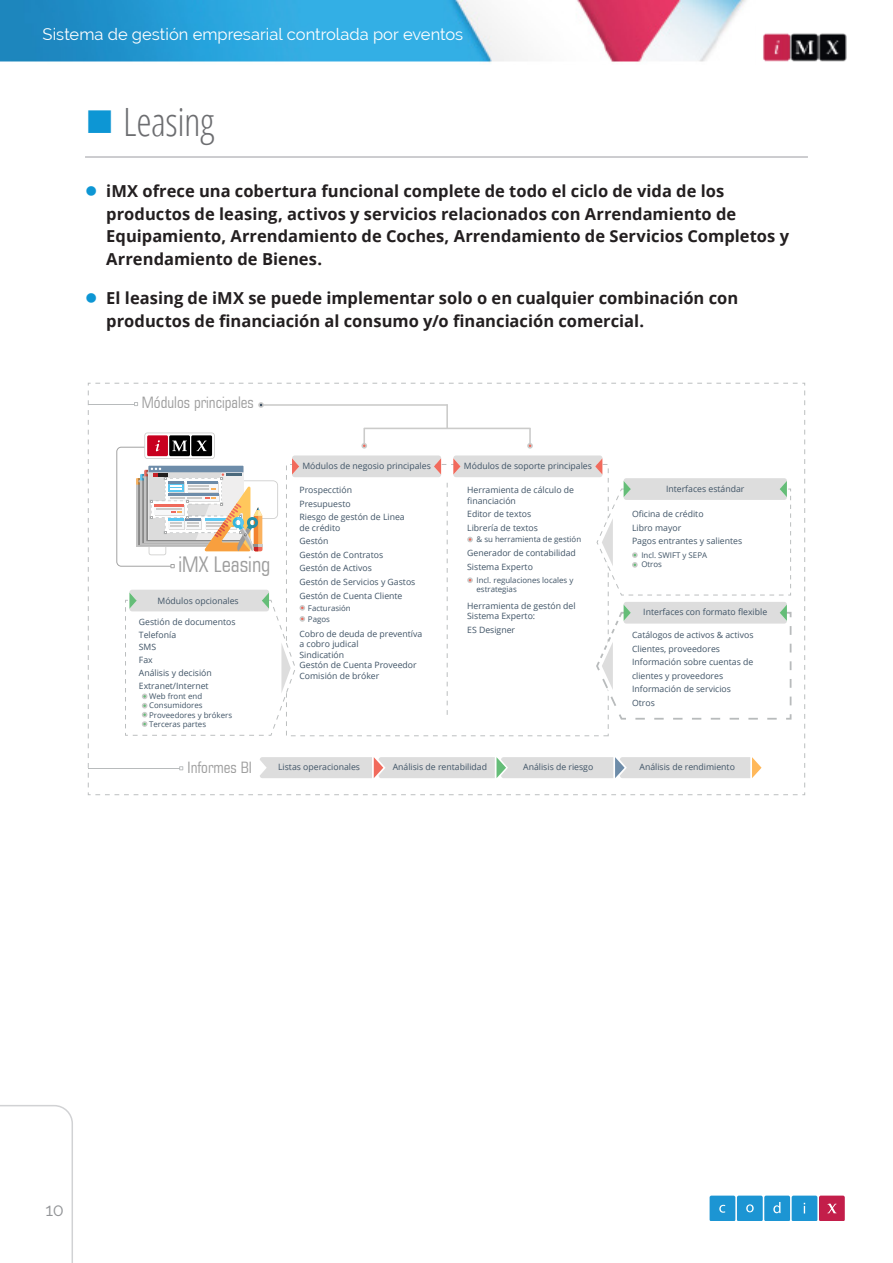
<style>
.page{position:relative;width:893px;height:1263px;background:#fff}
.page>*{position:absolute;margin:0;border:0;box-sizing:border-box;transform-origin:0 0}
.t1{font:300 condensed 39px "Open Sans";letter-spacing:-.015em;color:#6c6d70}
.t2{font:condensed 21.6px "Square 721 BT";color:#9e9e9e}
.t3{font:18px "Raleway";color:#939598}
.t4{font:700 16.5px/22.5px "Open Sans";color:#231f20}
.t5{font:16.5px "Raleway";color:#fff}
.t6{font:condensed 15.75px "Square 721 BT";color:#9e9e9e}
.t7{font:8.7px/13.5px "Open Sans";color:#405466}
.t8{font:7.95px/9.4px "Open Sans";color:#405466}
</style>
<div class="page">
<img style="left:0;top:0;width:846px;height:62px">
<svg style="left:709px;top:1195px;width:136px;height:25px;background:#528cbf"></svg>
<svg style="left:0;top:1105px;width:73px;height:158px"></svg>
<hr style="left:85px;top:156px;width:723px;height:2px;background:#bcbdc0">
<svg style="left:88px;top:383px;width:717px;height:412px"></svg>
<h3 class="t5" style="left:43px;top:25px;width:422px">Sistema de gestión empresarial controlada por eventos</h3>
<p class="t1" style="left:123px;top:96px;width:93px">Leasing</p>
<p class="t4" style="left:106px;top:180px;width:684px">iMX ofrece una cobertura funcional complete de todo el ciclo de vida de los productos de leasing, activos y servicios relacionados con Arrendamiento de Equipamiento, Arrendamiento de Coches, Arrendamiento de Servicios Completos y Arrendamiento de Bienes.</p>
<p class="t4" style="left:106px;top:287px;width:633px">El leasing de iMX se puede implementar solo o en cualquier combinación con productos de financiación al consumo y/o financiación comercial.</p>
<p class="t6" style="left:142px;top:393px;width:113px">Módulos principales</p>
<p class="t2" style="left:179px;top:551px;width:93px">iMX Leasing</p>
<p class="t7" style="left:158px;top:594px;width:83px">Módulos opcionales</p>
<p class="t7" style="left:139px;top:615px;width:98px;line-height:12.6px">Gestión de documentos<br>Telefonía<br>SMS<br>Fax<br>Análisis y decisión</p>
<p class="t7" style="left:139px;top:679px;width:71px">Extranet/Internet</p>
<p class="t8" style="left:149px;top:691px;width:85px">Web front end<br>Consumidores<br>Proveedores y brókers<br>Terceras partes</p>
<p class="t7" style="left:302px;top:459px;width:130px">Módulos de negosio principales</p>
<p class="t7" style="left:299px;top:483px;width:107px">Prospecctión<br>Presupuesto<br>Riesgo de gestón de Linea</p>
<p class="t7" style="left:299px;top:521px;width:117px">de crédito<br>Gestón<br>Gestón de Contratos<br>Gestón de Activos<br>Gestón de Servicios y Gastos<br>Gestón de Cuenta Cliente</p>
<p class="t8" style="left:308px;top:602px;width:44px;line-height:11.1px">Facturasión<br>Pagos</p>
<p class="t7" style="left:299px;top:628px;width:124px;line-height:10.5px">Cobro de deuda de preventíva a cobro judical<br>Sindicatión<br>Gestón de Cuenta Proveedor<br>Comisión de bróker</p>
<p class="t7" style="left:464px;top:459px;width:129px">Módulos de soporte principales</p>
<p class="t7" style="left:467px;top:485px;width:108px;line-height:10.5px">Herramienta de cálculo de financiación</p>
<p class="t7" style="left:467px;top:507px;width:72px">Editor de textos<br>Librería de textos</p>
<p class="t8" style="left:476px;top:534px;width:106px">&amp; su herramienta de gestión</p>
<p class="t7" style="left:467px;top:546px;width:110px">Generador de contabilidad<br>Sistema Experto</p>
<p class="t8" style="left:476px;top:575px;width:98px">Incl. regulaciones locales y estrategias</p>
<p class="t7" style="left:467px;top:600px;width:110px;line-height:10.5px">Herramienta de gestón del<br>Sistema Experto:</p>
<p class="t7" style="left:467px;top:622px;width:49px">ES Designer</p>
<p class="t7" style="left:666px;top:481px;width:80px">Interfaces estándar</p>
<p class="t7" style="left:632px;top:507px;width:112px">Oficina de crédito<br>Libro mayor<br>Pagos entrantes y salientes</p>
<p class="t8" style="left:641px;top:550px;width:67px">Incl. SWIFT y SEPA<br>Otros</p>
<p class="t7" style="left:643px;top:605px;width:125px">Interfaces con formato flexible</p>
<p class="t7" style="left:632px;top:628px;width:123px">Catálogos de activos &amp; activos<br>Clientes, proveedores<br>Información sobre cuentas de clientes y proveedores<br>Información de servicios<br>Otros</p>
<p class="t6" style="left:188px;top:757px;width:66px">Informes BI</p>
<p class="t7" style="left:278px;top:760px;width:84px">Listas operacionales</p>
<p class="t7" style="left:393px;top:760px;width:96px">Análisis de rentabilidad</p>
<p class="t7" style="left:523px;top:760px;width:72px">Análisis de riesgo</p>
<p class="t7" style="left:639px;top:760px;width:97px">Análisis de rendimiento</p>
<h3 class="t3" style="left:45px;top:1199px;width:20px">10</h3>
</div>
